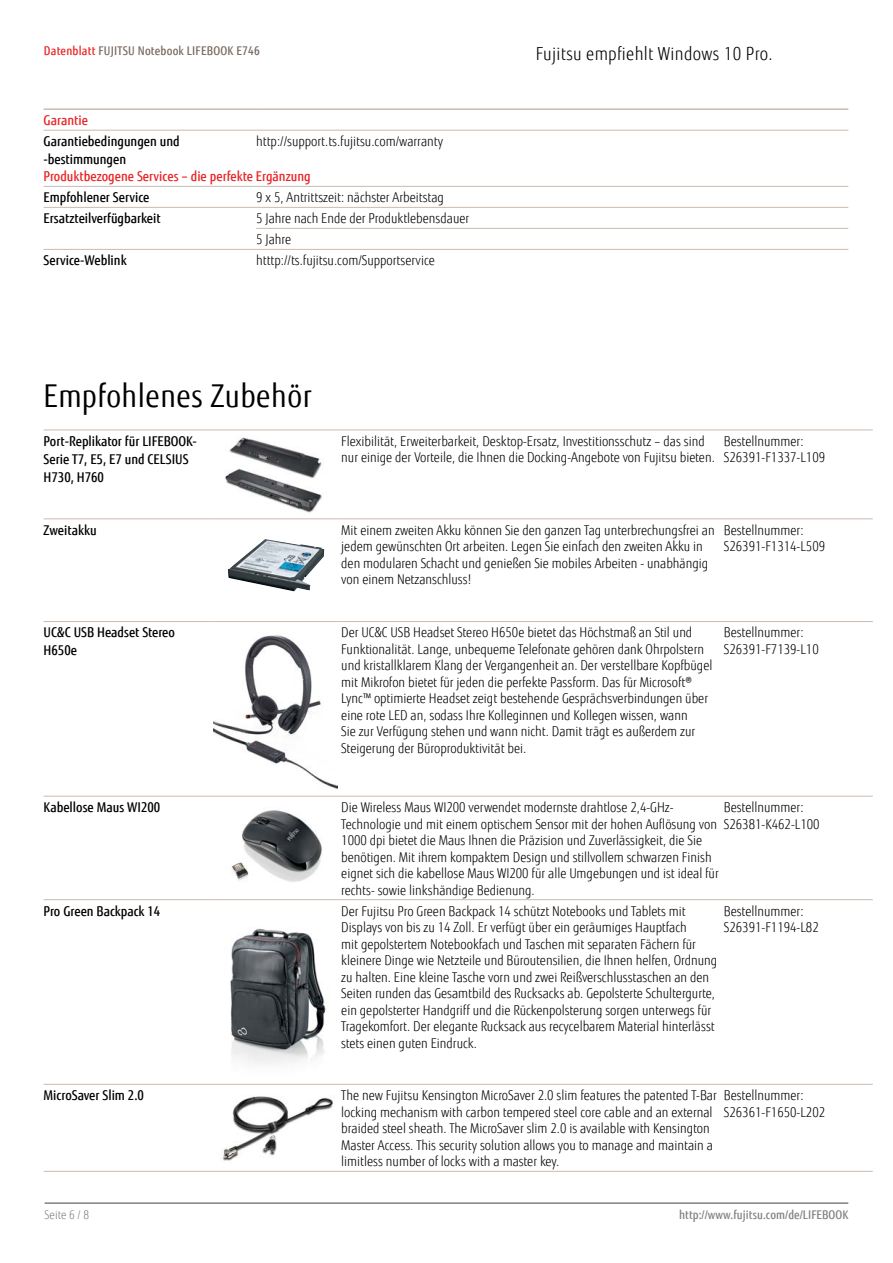
<style>
.page{position:relative;width:893px;height:1263px;background:#fff}
.page>*{position:absolute;margin:0;border:0;box-sizing:border-box;transform-origin:0 0}
.t1{font:31.5px "Fujitsu Sans";letter-spacing:.02em;color:#000;scale:.9 1}
.t2{font:300 18px "Fujitsu Sans";letter-spacing:.02em;color:#000;scale:.9 1}
.t3{font:300 13.5px/16.5px "Fujitsu Sans";color:#000;scale:.9 1}
.t4{font:500 13.5px/18px "Fujitsu Sans";color:#000;scale:.9 1}
.t5{font:500 13.5px "Fujitsu Sans";color:#e92425;scale:.9 1}
.t6{font:500 12px "Fujitsu Sans";letter-spacing:.02em;color:#79695e;scale:.9 1}
.t7{font:500 12px "Fujitsu Sans";letter-spacing:.005em;color:#818280;scale:.9 1}
.t8{font:300 12px "Fujitsu Sans";letter-spacing:.005em;color:#818280;scale:.9 1}
.s1{color:#e92425}
</style>
<div class="page">
<hr style="left:45px;top:1202px;width:803px;height:2px;background:#818280">
<hr style="left:44px;top:108px;width:212px;height:2px;background:#c9bbb0">
<hr style="left:256px;top:108px;width:592px;height:2px;background:#c9bbb0">
<hr style="left:44px;top:130px;width:212px;height:1px;background:#c9bbb0">
<hr style="left:256px;top:130px;width:592px;height:1px;background:#c9bbb0">
<hr style="left:44px;top:186px;width:212px;height:1px;background:#c9bbb0">
<hr style="left:256px;top:186px;width:592px;height:1px;background:#c9bbb0">
<hr style="left:44px;top:207px;width:212px;height:1px;background:#c9bbb0">
<hr style="left:256px;top:207px;width:592px;height:1px;background:#c9bbb0">
<hr style="left:256px;top:228px;width:592px;height:1px;background:#c9bbb0">
<hr style="left:44px;top:249px;width:212px;height:1px;background:#c9bbb0">
<hr style="left:256px;top:249px;width:592px;height:1px;background:#c9bbb0">
<hr style="left:44px;top:430px;width:170px;height:1px;background:#c9bbb0">
<hr style="left:214px;top:430px;width:127px;height:1px;background:#c9bbb0">
<hr style="left:341px;top:430px;width:383px;height:1px;background:#c9bbb0">
<hr style="left:724px;top:430px;width:149px;height:1px;background:#c9bbb0">
<hr style="left:44px;top:518px;width:170px;height:1px;background:#c9bbb0">
<hr style="left:214px;top:518px;width:127px;height:1px;background:#c9bbb0">
<hr style="left:341px;top:518px;width:383px;height:1px;background:#c9bbb0">
<hr style="left:724px;top:518px;width:149px;height:1px;background:#c9bbb0">
<hr style="left:44px;top:621px;width:170px;height:1px;background:#c9bbb0">
<hr style="left:214px;top:621px;width:127px;height:1px;background:#c9bbb0">
<hr style="left:341px;top:621px;width:383px;height:1px;background:#c9bbb0">
<hr style="left:724px;top:621px;width:149px;height:1px;background:#c9bbb0">
<hr style="left:44px;top:796px;width:170px;height:1px;background:#c9bbb0">
<hr style="left:214px;top:796px;width:127px;height:1px;background:#c9bbb0">
<hr style="left:341px;top:796px;width:383px;height:1px;background:#c9bbb0">
<hr style="left:724px;top:796px;width:149px;height:1px;background:#c9bbb0">
<hr style="left:44px;top:899px;width:170px;height:1px;background:#c9bbb0">
<hr style="left:214px;top:899px;width:127px;height:1px;background:#c9bbb0">
<hr style="left:341px;top:899px;width:383px;height:1px;background:#c9bbb0">
<hr style="left:724px;top:899px;width:149px;height:1px;background:#c9bbb0">
<hr style="left:44px;top:1084px;width:170px;height:1px;background:#c9bbb0">
<hr style="left:214px;top:1084px;width:127px;height:1px;background:#c9bbb0">
<hr style="left:341px;top:1084px;width:383px;height:1px;background:#c9bbb0">
<hr style="left:724px;top:1084px;width:149px;height:1px;background:#c9bbb0">
<hr style="left:44px;top:1171px;width:170px;height:1px;background:#c9bbb0">
<hr style="left:214px;top:1171px;width:127px;height:1px;background:#c9bbb0">
<hr style="left:341px;top:1171px;width:383px;height:1px;background:#c9bbb0">
<hr style="left:724px;top:1171px;width:149px;height:1px;background:#c9bbb0">
<img style="left:225px;top:437px;width:97px;height:76px">
<img style="left:228px;top:539px;width:96px;height:52px">
<img style="left:214px;top:635px;width:123px;height:154px">
<img style="left:231px;top:810px;width:91px;height:72px">
<img style="left:230px;top:928px;width:96px;height:135px">
<img style="left:222px;top:1096px;width:111px;height:65px">
<p class="t6" style="left:44px;top:43px;width:241px"><span class="s1">Datenblatt</span> FUJITSU Notebook LIFEBOOK E746</p>
<p class="t5" style="left:44px;top:112px;width:51px">Garantie</p>
<p class="t4" style="left:44px;top:132px;width:153px">Garantiebedingungen und -bestimmungen</p>
<p class="t3" style="left:256px;top:133px;width:209px">http://support.ts.fujitsu.com/warranty</p>
<p class="t5" style="left:44px;top:168px;width:298px">Produktbezogene Services – die perfekte Ergänzung</p>
<p class="t4" style="left:44px;top:189px;width:119px">Empfohlener Service</p>
<p class="t3" style="left:256px;top:189px;width:210px">9 x 5, Antrittszeit: nächster Arbeitstag</p>
<p class="t4" style="left:44px;top:210px;width:132px">Ersatzteilverfügbarkeit</p>
<p class="t3" style="left:256px;top:208px;width:238px;line-height:21px">5 Jahre nach Ende der Produktlebensdauer<br>5 Jahre</p>
<p class="t4" style="left:44px;top:252px;width:94px">Service-Weblink</p>
<p class="t3" style="left:256px;top:252px;width:200px">htttp://ts.fujitsu.com/Supportservice</p>
<h2 class="t2" style="left:536px;top:43px;width:265px">Fujitsu empfiehlt Windows 10 Pro.</h2>
<h1 class="t1" style="left:44px;top:377px;width:299px">Empfohlenes Zubehör</h1>
<p class="t4" style="left:44px;top:432px;width:172px">Port-Replikator für LIFEBOOK-<br>Serie T7, E5, E7 und CELSIUS<br>H730, H760</p>
<p class="t3" style="left:341px;top:433px;width:417px">Flexibilität, Erweiterbarkeit, Desktop-Ersatz, Investitionsschutz – das sind nur einige der Vorteile, die Ihnen die Docking-Angebote von Fujitsu bieten.</p>
<p class="t3" style="left:724px;top:433px;width:114px">Bestellnummer:<br>S26391-F1337-L109</p>
<p class="t4" style="left:44px;top:521px;width:61px">Zweitakku</p>
<p class="t3" style="left:341px;top:522px;width:416px">Mit einem zweiten Akku können Sie den ganzen Tag unterbrechungsfrei an jedem gewünschten Ort arbeiten. Legen Sie einfach den zweiten Akku in den modularen Schacht und genießen Sie mobiles Arbeiten - unabhängig von einem Netzanschluss!</p>
<p class="t3" style="left:724px;top:522px;width:114px">Bestellnummer:<br>S26391-F1314-L509</p>
<p class="t4" style="left:44px;top:624px;width:148px">UC&amp;C USB Headset Stereo<br>H650e</p>
<p class="t3" style="left:341px;top:625px;width:414px">Der UC&amp;C USB Headset Stereo H650e bietet das Höchstmaß an Stil und Funktionalität. Lange, unbequeme Telefonate gehören dank Ohrpolstern und kristallklarem Klang der Vergangenheit an. Der verstellbare Kopfbügel mit Mikrofon bietet für jeden die perfekte Passform. Das für Microsoft® Lync™ optimierte Headset zeigt bestehende Gesprächsverbindungen über eine rote LED an, sodass Ihre Kolleginnen und Kollegen wissen, wann<br>Sie zur Verfügung stehen und wann nicht. Damit trägt es außerdem zur Steigerung der Büroproduktivität bei.</p>
<p class="t3" style="left:724px;top:624px;width:107px">Bestellnummer:<br>S26391-F7139-L10</p>
<p class="t4" style="left:44px;top:798px;width:131px">Kabellose Maus WI200</p>
<p class="t3" style="left:341px;top:799px;width:421px">Die Wireless Maus WI200 verwendet modernste drahtlose 2,4-GHz-Technologie und mit einem optischem Sensor mit der hohen Auflösung von 1000 dpi bietet die Maus Ihnen die Präzision und Zuverlässigkeit, die Sie benötigen. Mit ihrem kompaktem Design und stillvollem schwarzen Finish eignet sich die kabellose Maus WI200 für alle Umgebungen und ist ideal für rechts- sowie linkshändige Bedienung.</p>
<p class="t3" style="left:724px;top:799px;width:108px">Bestellnummer:<br>S26381-K462-L100</p>
<p class="t4" style="left:44px;top:902px;width:131px">Pro Green Backpack 14</p>
<p class="t3" style="left:341px;top:903px;width:419px">Der Fujitsu Pro Green Backpack 14 schützt Notebooks und Tablets mit Displays von bis zu 14 Zoll. Er verfügt über ein geräumiges Hauptfach<br>mit gepolstertem Notebookfach und Taschen mit separaten Fächern für kleinere Dinge wie Netzteile und Büroutensilien, die Ihnen helfen, Ordnung zu halten. Eine kleine Tasche vorn und zwei Reißverschlusstaschen an den Seiten runden das Gesamtbild des Rucksacks ab. Gepolsterte Schultergurte, ein gepolsterter Handgriff und die Rückenpolsterung sorgen unterwegs für Tragekomfort. Der elegante Rucksack aus recycelbarem Material hinterlässt stets einen guten Eindruck.</p>
<p class="t3" style="left:724px;top:903px;width:107px">Bestellnummer:<br>S26391-F1194-L82</p>
<p class="t4" style="left:44px;top:1086px;width:113px">MicroSaver Slim 2.0</p>
<p class="t3" style="left:341px;top:1087px;width:419px">The new Fujitsu Kensington MicroSaver 2.0 slim features the patented T-Bar locking mechanism with carbon tempered steel core cable and an external braided steel sheath. The MicroSaver slim 2.0 is available with Kensington Master Access. This security solution allows you to manage and maintain a limitless number of locks with a master key.</p>
<p class="t3" style="left:724px;top:1087px;width:114px">Bestellnummer:<br>S26361-F1650-L202</p>
<p class="t8" style="left:45px;top:1208px;width:51px">Seite 6 / 8</p>
<p class="t7" style="left:679px;top:1208px;width:190px">http://www.fujitsu.com/de/LIFEBOOK</p>
</div>
